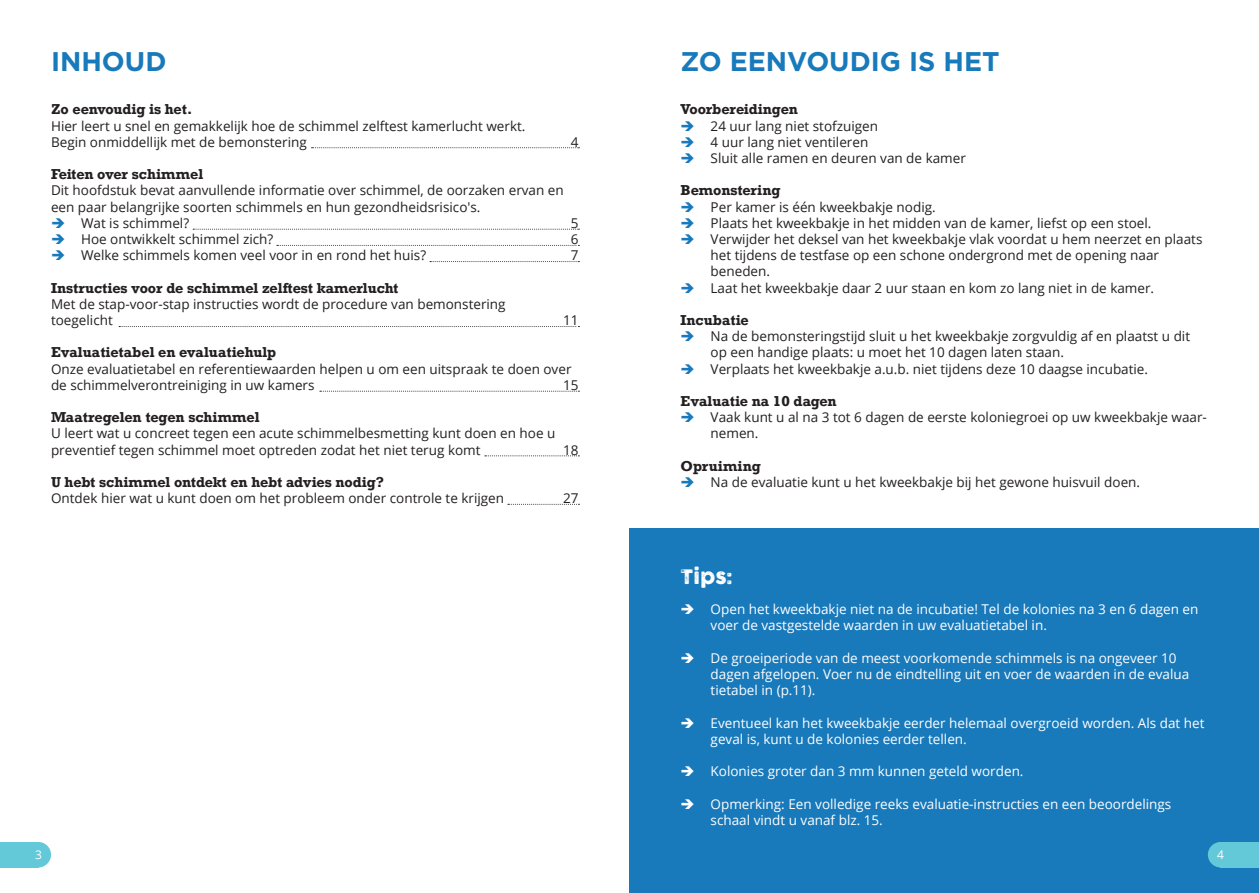
<style>
.page{position:relative;width:1259px;height:893px;background:#fff}
.page>*{position:absolute;margin:0;border:0;box-sizing:border-box;transform-origin:0 0}
.t1{font:700 27px "Homepage Baukasten";color:#1879bb}
.TUSSENKOPPEN{font:19.5px "COCOGOOSELETTERPRESS";color:#fff}
.BROODTEKST{font:13.5px/16.2px "Open Sans";color:#231f20}
.BROODTEKST-2{font:13.5px/16.2px "Open Sans";color:#fff}
.TUSSENKOPPEN_2{font:700 13.5px "Rockwell";color:#231f20}
.t2{font:12px "Open Sans";color:#fff}
.s1{color:#1879bb}
</style>
<div class="page">
<div style="left:26px;top:842px;width:25px;height:25px;background:#63c9d8;border-radius:50%"></div>
<div style="left:629px;top:528px;width:630px;height:365px;background:#1879bb"></div>
<div style="left:1207px;top:842px;width:26px;height:25px;background:#63c9d8;border-radius:50%"></div>
<div style="left:0;top:842px;width:38px;height:25px;background:#63c9d8"></div>
<div style="left:1220px;top:842px;width:39px;height:25px;background:#63c9d8"></div>
<svg style="left:311px;top:147px;width:268px;height:1px"></svg>
<svg style="left:193px;top:229px;width:386px;height:1px"></svg>
<svg style="left:277px;top:245px;width:302px;height:1px"></svg>
<svg style="left:430px;top:261px;width:149px;height:1px"></svg>
<svg style="left:119px;top:326px;width:460px;height:1px"></svg>
<svg style="left:320px;top:391px;width:259px;height:1px"></svg>
<svg style="left:485px;top:456px;width:94px;height:1px"></svg>
<svg style="left:508px;top:504px;width:71px;height:1px"></svg>
<p class="t1" style="left:51px;top:46px;width:117px">INHOUD</p>
<p class="t1" style="left:680px;top:46px;width:321px">ZO EENVOUDIG IS HET</p>
<p class="TUSSENKOPPEN_2" style="left:680px;top:101px;width:119px">Voorbereidingen</p>
<p class="BROODTEKST" style="left:680px;top:117px;width:199px"><span class="s1">➔</span> 24 uur lang niet stofzuigen</p>
<p class="BROODTEKST" style="left:680px;top:133px;width:189px"><span class="s1">➔</span> 4 uur lang niet ventileren</p>
<p class="BROODTEKST" style="left:680px;top:150px;width:287px"><span class="s1">➔</span> Sluit alle ramen en deuren van de kamer</p>
<p class="TUSSENKOPPEN_2" style="left:680px;top:182px;width:101px">Bemonstering</p>
<p class="BROODTEKST" style="left:680px;top:198px;width:257px"><span class="s1">➔</span> Per kamer is één kweekbakje nodig.</p>
<p class="BROODTEKST" style="left:680px;top:214px;width:472px"><span class="s1">➔</span> Plaats het kweekbakje in het midden van de kamer, liefst op een stoel.</p>
<p class="BROODTEKST" style="left:710px;top:231px;width:493px;text-indent:-30px"><span class="s1">➔</span> Verwijder het deksel van het kweekbakje vlak voordat u hem neerzet en plaats het tijdens de testfase op een schone ondergrond met de opening naar</p>
<p class="BROODTEKST" style="left:710px;top:263px;width:61px">beneden.</p>
<p class="BROODTEKST" style="left:680px;top:279px;width:475px"><span class="s1">➔</span> Laat het kweekbakje daar 2 uur staan en kom zo lang niet in de kamer.</p>
<p class="TUSSENKOPPEN_2" style="left:680px;top:311px;width:70px">Incubatie</p>
<p class="BROODTEKST" style="left:710px;top:328px;width:481px;text-indent:-30px"><span class="s1">➔</span> Na de bemonsteringstijd sluit u het kweekbakje zorgvuldig af en plaatst u dit op een handige plaats: u moet het 10 dagen laten staan.</p>
<p class="BROODTEKST" style="left:680px;top:360px;width:469px"><span class="s1">➔</span> Verplaats het kweekbakje a.u.b. niet tijdens deze 10 daagse incubatie.</p>
<p class="TUSSENKOPPEN_2" style="left:680px;top:392px;width:158px">Evaluatie na 10 dagen</p>
<p class="BROODTEKST" style="left:710px;top:409px;width:498px;text-indent:-30px"><span class="s1">➔</span> Vaak kunt u al na 3 tot 6 dagen de eerste koloniegroei op uw kweekbakje waar&shy;nemen.</p>
<p class="TUSSENKOPPEN_2" style="left:680px;top:457px;width:82px">Opruiming</p>
<p class="BROODTEKST" style="left:680px;top:474px;width:461px"><span class="s1">➔</span> Na de evaluatie kunt u het kweekbakje bij het gewone huisvuil doen.</p>
<p class="TUSSENKOPPEN_2" style="left:51px;top:101px;width:143px">Zo eenvoudig is het.</p>
<p class="BROODTEKST" style="left:51px;top:117px;width:476px">Hier leert u snel en gemakkelijk hoe de schimmel zelftest kamerlucht werkt.</p>
<p class="BROODTEKST" style="left:51px;top:133px;width:257px">Begin onmiddellijk met de bemonstering</p>
<p class="TUSSENKOPPEN_2" style="left:51px;top:166px;width:154px">Feiten over schimmel</p>
<p class="BROODTEKST" style="left:51px;top:182px;width:514px">Dit hoofdstuk bevat aanvullende informatie over schimmel, de oorzaken ervan en een paar belangrijke soorten schimmels en hun gezondheidsrisico's.</p>
<p class="BROODTEKST" style="left:51px;top:214px;width:140px"><span class="s1">➔</span> Wat is schimmel?</p>
<p class="BROODTEKST" style="left:51px;top:231px;width:224px"><span class="s1">➔</span> Hoe ontwikkelt schimmel zich?</p>
<p class="BROODTEKST" style="left:51px;top:247px;width:377px"><span class="s1">➔</span> Welke schimmels komen veel voor in en rond het huis?</p>
<p class="TUSSENKOPPEN_2" style="left:51px;top:279px;width:349px">Instructies voor de schimmel zelftest kamerlucht</p>
<p class="BROODTEKST" style="left:51px;top:295px;width:456px">Met de stap-voor-stap instructies wordt de procedure van bemonstering</p>
<p class="BROODTEKST" style="left:51px;top:312px;width:63px">toegelicht</p>
<p class="TUSSENKOPPEN_2" style="left:51px;top:344px;width:226px">Evaluatietabel en evaluatiehulp</p>
<p class="BROODTEKST" style="left:51px;top:360px;width:522px">Onze evaluatietabel en referentiewaarden helpen u om een uitspraak te doen over de schimmelverontreiniging in uw kamers</p>
<p class="TUSSENKOPPEN_2" style="left:51px;top:409px;width:210px">Maatregelen tegen schimmel</p>
<p class="BROODTEKST" style="left:51px;top:425px;width:506px">U leert wat u concreet tegen een acute schimmelbesmetting kunt doen en hoe u preventief tegen schimmel moet optreden zodat het niet terug komt</p>
<p class="TUSSENKOPPEN_2" style="left:51px;top:473px;width:334px">U hebt schimmel ontdekt en hebt advies nodig?</p>
<p class="BROODTEKST" style="left:51px;top:490px;width:454px">Ontdek hier wat u kunt doen om het probleem onder controle te krijgen</p>
<p class="BROODTEKST" style="left:571px;top:134px;width:9px">4</p>
<p class="BROODTEKST" style="left:571px;top:215px;width:9px">5</p>
<p class="BROODTEKST" style="left:571px;top:231px;width:9px">6</p>
<p class="BROODTEKST" style="left:571px;top:247px;width:9px">7</p>
<p class="BROODTEKST" style="left:563px;top:312px;width:17px">11</p>
<p class="BROODTEKST" style="left:563px;top:377px;width:17px">15</p>
<p class="BROODTEKST" style="left:563px;top:441px;width:17px">18</p>
<p class="BROODTEKST" style="left:563px;top:490px;width:17px">27</p>
<p class="TUSSENKOPPEN" style="left:680px;top:566px;width:54px">Tips:</p>
<p class="BROODTEKST-2" style="left:710px;top:601px;width:489px;text-indent:-30px">➔ Open het kweekbakje niet na de incubatie! Tel de kolonies na 3 en 6 dagen en voer de vastgestelde waarden in uw evaluatietabel in.</p>
<p class="BROODTEKST-2" style="left:710px;top:649px;width:480px;text-indent:-30px">➔ De groeiperiode van de meest voorkomende schimmels is na ongeveer 10 dagen afgelopen. Voer nu de eindtelling uit en voer de waarden in de evalua tietabel in (p.11).</p>
<p class="BROODTEKST-2" style="left:710px;top:714px;width:495px;text-indent:-30px">➔ Eventueel kan het kweekbakje eerder helemaal overgroeid worden. Als dat het geval is, kunt u de kolonies eerder tellen.</p>
<p class="BROODTEKST-2" style="left:680px;top:763px;width:344px">➔ Kolonies groter dan 3 mm kunnen geteld worden.</p>
<p class="BROODTEKST-2" style="left:710px;top:795px;width:462px;text-indent:-30px">➔ Opmerking: Een volledige reeks evaluatie-instructies en een beoordelings schaal vindt u vanaf blz. 15.</p>
<p class="t2" style="left:35px;top:846px;width:8px">3</p>
<p class="t2" style="left:1217px;top:846px;width:8px">4</p>
</div>
